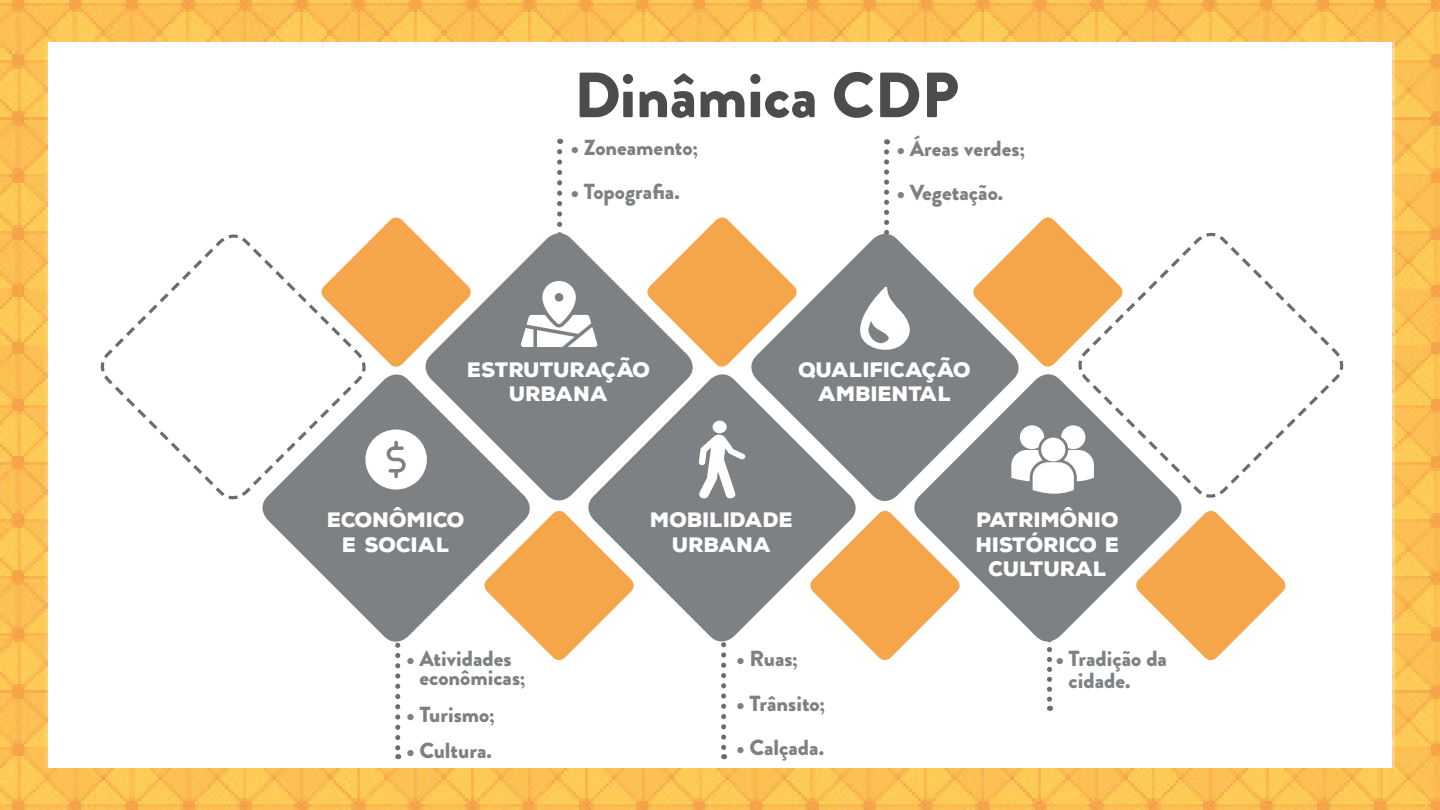
<style>
.page{position:relative;width:1440px;height:810px;background:#fff}
.page>*{position:absolute;margin:0;border:0;box-sizing:border-box;transform-origin:0 0}
.t1{font:900 63.75px "Brandon Grotesque";color:#4b4c4d}
.t2{font:900 21.83px/22px "Brandon Grotesque";color:#7d8184}
.t3{font:900 20.25px/24.2px "Nexa Rust Sans";color:#fff;text-align:center}
</style>
<div class="page">
<img style="left:0;top:0;width:1440px;height:809px">
<div style="left:571px;top:140px;width:238px;height:77px;background:#fff"></div>
<svg style="left:395px;top:648px;width:5px;height:111px"></svg>
<svg style="left:721px;top:648px;width:5px;height:111px"></svg>
<svg style="left:1047px;top:648px;width:5px;height:63px"></svg>
<svg style="left:474px;top:227px;width:170px;height:280px;fill:#7d8184"></svg>
<svg style="left:582px;top:368px;width:225px;height:280px;fill:#7d8184"></svg>
<svg style="left:963px;top:498px;width:225px;height:150px;fill:#7d8184"></svg>
<svg style="left:256px;top:368px;width:280px;height:280px;fill:#7d8184"></svg>
<svg style="left:745px;top:227px;width:280px;height:281px;fill:#7d8184"></svg>
<svg style="left:481px;top:508px;width:156px;height:155px"></svg>
<svg style="left:644px;top:217px;width:156px;height:153px"></svg>
<svg style="left:807px;top:508px;width:156px;height:155px"></svg>
<svg style="left:1133px;top:508px;width:156px;height:155px"></svg>
<svg style="left:101px;top:214px;width:373px;height:285px"></svg>
<svg style="left:521px;top:152px;width:76px;height:195px"></svg>
<svg style="left:699px;top:421px;width:46px;height:77px"></svg>
<svg style="left:843px;top:152px;width:68px;height:201px"></svg>
<svg style="left:970px;top:214px;width:373px;height:284px"></svg>
<h1 class="t1" style="left:574px;top:50px;width:386px">Dinâmica CDP</h1>
<p class="t2" style="left:571px;top:137px;width:129px">• Zoneamento;</p>
<p class="t2" style="left:571px;top:181px;width:111px">• Topografia.</p>
<p class="t2" style="left:897px;top:138px;width:130px">• Áreas verdes;</p>
<p class="t2" style="left:897px;top:182px;width:108px">• Vegetação.</p>
<p class="t3" style="left:468px;top:358px;width:184px">ESTRUTURAÇÃO<br>URBANA</p>
<p class="t3" style="left:799px;top:358px;width:174px">QUALIFICAÇÃO<br>AMBIENTAL</p>
<p class="t3" style="left:327px;top:508px;width:139px">ECONÔMICO<br>E SOCIAL</p>
<p class="t3" style="left:651px;top:508px;width:144px">MOBILIDADE<br>URBANA</p>
<p class="t3" style="left:976px;top:508px;width:145px">PATRIMÔNIO<br>HISTÓRICO E<br>CULTURAL</p>
<p class="t2" style="left:419px;top:650px;width:108px;line-height:18.4px;text-indent:-13px">• Atividades econômicas;</p>
<p class="t2" style="left:406px;top:703px;width:90px">• Turismo;</p>
<p class="t2" style="left:406px;top:740px;width:87px">• Cultura.</p>
<p class="t2" style="left:736px;top:648px;width:63px">• Ruas;</p>
<p class="t2" style="left:736px;top:692px;width:90px">• Trânsito;</p>
<p class="t2" style="left:736px;top:736px;width:89px">• Calçada.</p>
<p class="t2" style="left:1069px;top:648px;width:100px;text-indent:-13px">• Tradição da cidade.</p>
</div>
